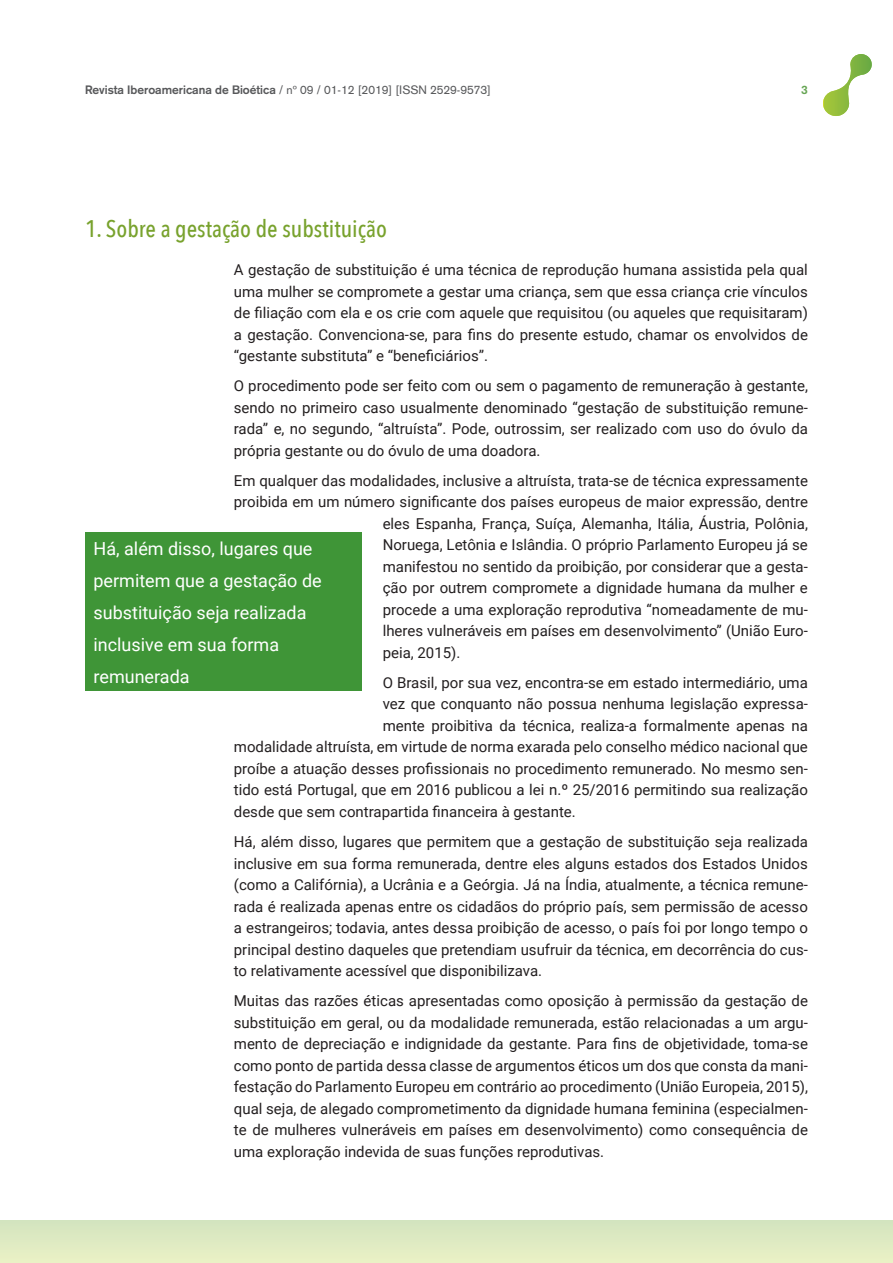
<style>
.page{position:relative;width:893px;height:1263px;background:#fff}
.page>*{position:absolute;margin:0;border:0;box-sizing:border-box;transform-origin:0 0}
.t1{font:500 24px "Avenir Next Condensed";color:#78a22d}
.t2{font:18px/32px "Roboto";color:#fff}
.t3{font:15px/21.5px "Roboto";color:#231f20;text-align:justify}
.t4{font:12px "Akzidenz Grotesk";color:#57585a}
.t5{font:700 12px "Akzidenz Grotesk";color:#66a554}
.s1{font-weight:700}
</style>
<div class="page">
<div style="left:0;top:1220px;width:893px;height:43px;background:#deeac2"></div>
<svg style="left:823px;top:54px;width:49px;height:62px"></svg>
<div style="left:85px;top:533px;width:276px;height:158px;background:#3f9537"></div>
<p class="t4" style="left:85px;top:83px;width:407px"><span class="s1">Revista Iberoamericana de Bioética</span> / nº 09 / 01-12 [2019] [ISSN 2529-9573]</p>
<p class="t5" style="left:801px;top:83px;width:8px">3</p>
<h1 class="t1" style="left:85px;top:214px;width:303px">1. Sobre a gestação de substituição</h1>
<p class="t3" style="left:234px;top:259px;width:576px">A gestação de substituição é uma técnica de reprodução humana assistida pela qual uma mulher se compromete a gestar uma criança, sem que essa criança crie vínculos de filiação com ela e os crie com aquele que requisitou (ou aqueles que requisitaram) a gestação. Convenciona-se, para fins do presente estudo, chamar os envolvidos de “gestante substituta” e “beneficiários”.</p>
<p class="t3" style="left:234px;top:375px;width:576px">O procedimento pode ser feito com ou sem o pagamento de remuneração à gestante, sendo no primeiro caso usualmente denominado “gestação de substituição remune&shy;rada” e, no segundo, “altruísta”. Pode, outrossim, ser realizado com uso do óvulo da própria gestante ou do óvulo de uma doadora.</p>
<p class="t3" style="left:234px;top:469px;width:576px">Em qualquer das modalidades, inclusive a altruísta, trata-se de técnica expressamente</p>
<p class="t3" style="left:234px;top:491px;width:576px">proibida em um número significante dos países europeus de maior expressão, dentre</p>
<p class="t3" style="left:383px;top:512px;width:427px">eles Espanha, França, Suíça, Alemanha, Itália, Áustria, Polônia,</p>
<p class="t3" style="left:383px;top:534px;width:427px">Noruega, Letônia e Islândia. O próprio Parlamento Europeu já se</p>
<p class="t3" style="left:383px;top:555px;width:427px">manifestou no sentido da proibição, por considerar que a gesta-</p>
<p class="t3" style="left:383px;top:577px;width:427px">ção por outrem compromete a dignidade humana da mulher e</p>
<p class="t3" style="left:383px;top:598px;width:427px">procede a uma exploração reprodutiva “nomeadamente de mu-</p>
<p class="t3" style="left:383px;top:620px;width:427px">lheres vulneráveis em países em desenvolvimento” (União Euro-</p>
<p class="t3" style="left:383px;top:641px;width:79px">peia, 2015).</p>
<p class="t3" style="left:383px;top:671px;width:427px">O Brasil, por sua vez, encontra-se em estado intermediário, uma</p>
<p class="t3" style="left:383px;top:693px;width:427px">vez que conquanto não possua nenhuma legislação expressa-</p>
<p class="t3" style="left:383px;top:714px;width:427px">mente proibitiva da técnica, realiza-a formalmente apenas na</p>
<p class="t3" style="left:234px;top:736px;width:576px">modalidade altruísta, em virtude de norma exarada pelo conselho médico nacional que</p>
<p class="t3" style="left:234px;top:757px;width:576px">proíbe a atuação desses profissionais no procedimento remunerado. No mesmo sen-</p>
<p class="t3" style="left:234px;top:779px;width:576px">tido está Portugal, que em 2016 publicou a lei n.º 25/2016 permitindo sua realização</p>
<p class="t3" style="left:234px;top:800px;width:343px">desde que sem contrapartida financeira à gestante.</p>
<p class="t3" style="left:234px;top:830px;width:576px">Há, além disso, lugares que permitem que a gestação de substituição seja realizada inclusive em sua forma remunerada, dentre eles alguns estados dos Estados Unidos (como a Califórnia), a Ucrânia e a Geórgia. Já na Índia, atualmente, a técnica remune&shy;rada é realizada apenas entre os cidadãos do próprio país, sem permissão de acesso a estrangeiros; todavia, antes dessa proibição de acesso, o país foi por longo tempo o principal destino daqueles que pretendiam usufruir da técnica, em decorrência do cus&shy;to relativamente acessível que disponibilizava.</p>
<p class="t3" style="left:234px;top:989px;width:576px">Muitas das razões éticas apresentadas como oposição à permissão da gestação de substituição em geral, ou da modalidade remunerada, estão relacionadas a um argu&shy;mento de depreciação e indignidade da gestante. Para fins de objetividade, toma-se como ponto de partida dessa classe de argumentos éticos um dos que consta da mani&shy;festação do Parlamento Europeu em contrário ao procedimento (União Europeia, 2015), qual seja, de alegado comprometimento da dignidade humana feminina (especialmen&shy;te de mulheres vulneráveis em países em desenvolvimento) como consequência de uma exploração indevida de suas funções reprodutivas.</p>
<p class="t2" style="left:94px;top:532px;width:230px">Há, além disso, lugares que permitem que a gestação de substituição seja realizada inclusive em sua forma remunerada</p>
</div>
